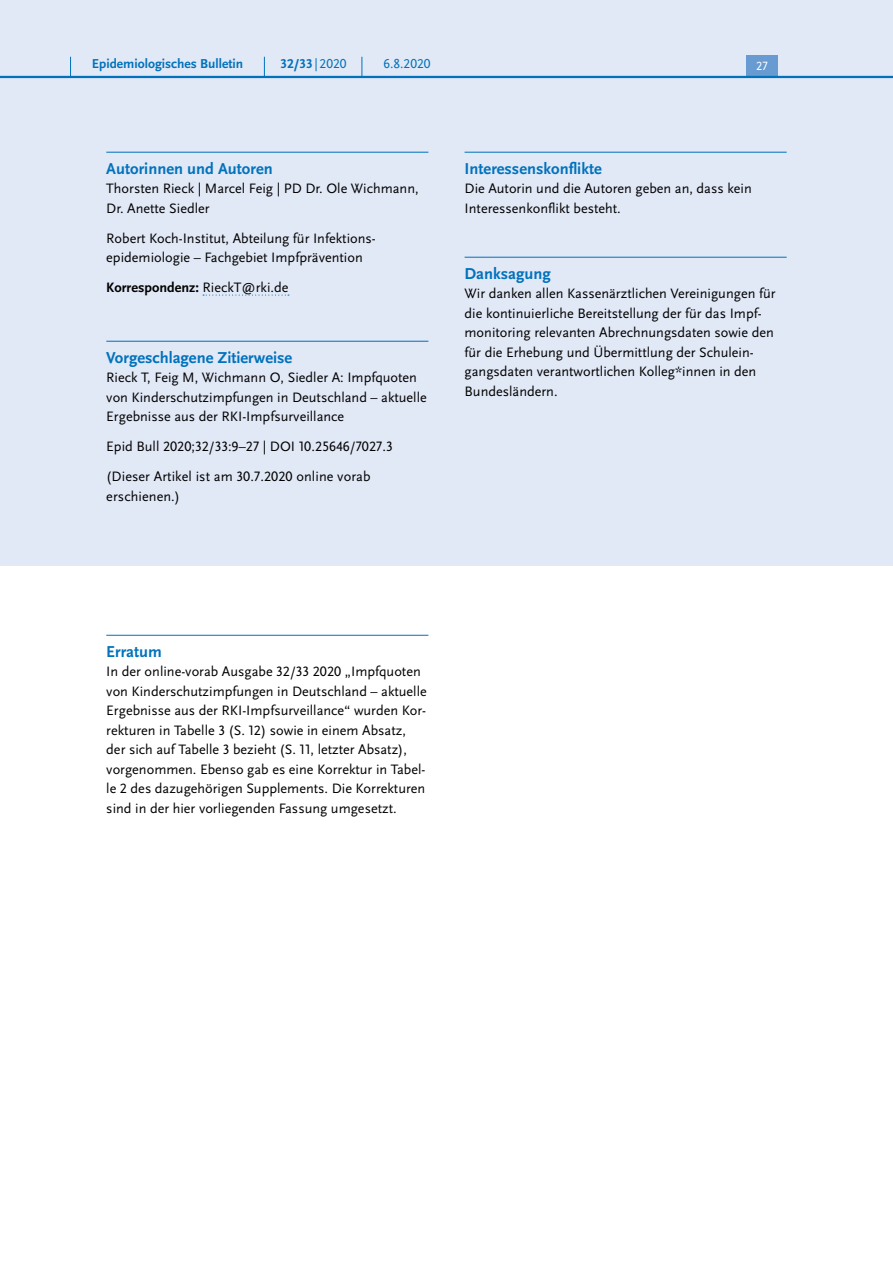
<style>
.page{position:relative;width:893px;height:1263px;background:#fff}
.page>*{position:absolute;margin:0;border:0;box-sizing:border-box;transform-origin:0 0}
.H4_-_Anhang_allerers{font:700 16.5px "Scala Sans Pro";color:#0072bc}
.H4_-_Anhang{font:700 16.5px "Scala Sans Pro";color:#0072bc}
.P_-_Anhang{font:14.25px/19.5px "Scala Sans Pro";color:#000}
.P_-_Anhang-2{font:700 14.25px "Scala Sans Pro";color:#000}
.t1{font:700 13.5px "Scala Sans Pro";color:#0072bc}
.t2{font:13.5px "Scala Sans Pro";color:#0072bc}
.t3{font:12.45px "Scala Sans Pro";color:#fff}
.s1{font-weight:400}
</style>
<div class="page">
<div style="left:0;top:67px;width:893px;height:499px;background:#e1e8f6"></div>
<hr style="left:106px;top:152px;width:322px;height:1px;background:#0072bc">
<svg style="left:203px;top:295px;width:86px;height:1px"></svg>
<hr style="left:106px;top:341px;width:322px;height:1px;background:#0072bc">
<hr style="left:465px;top:152px;width:322px;height:1px;background:#0072bc">
<hr style="left:465px;top:257px;width:322px;height:1px;background:#0072bc">
<hr style="left:106px;top:635px;width:322px;height:1px;background:#0072bc">
<div style="left:0;top:0;width:893px;height:77px;background:#e1e8f6"></div>
<div style="left:746px;top:55px;width:32px;height:21px;background:#679bd2"></div>
<hr style="left:0;top:76px;width:893px;height:2px;background:#0072bc">
<svg style="left:70px;top:57px;width:1px;height:19px"></svg>
<svg style="left:264px;top:57px;width:1px;height:19px"></svg>
<svg style="left:362px;top:57px;width:1px;height:19px"></svg>
<p class="t1" style="left:92px;top:55px;width:153px">Epidemiologisches Bulletin</p>
<p class="t1" style="left:280px;top:55px;width:68px">32/33 <span class="s1">|2020</span></p>
<p class="t2" style="left:383px;top:55px;width:49px">6.8.2020</p>
<p class="t3" style="left:756px;top:59px;width:13px">27</p>
<h4 class="H4_-_Anhang_allerers" style="left:106px;top:158px;width:168px">Autorinnen und Autoren</h4>
<p class="P_-_Anhang" style="left:106px;top:179px;width:314px">Thorsten Rieck | Marcel Feig | PD Dr. Ole Wichmann,<br>Dr. Anette Siedler</p>
<p class="P_-_Anhang" style="left:106px;top:228px;width:271px">Robert Koch-Institut, Abteilung für Infektions&shy;epidemiologie – Fachgebiet Impfprävention</p>
<p class="P_-_Anhang-2" style="left:106px;top:279px;width:184px">Korrespondenz: <span class="s1">RieckT@rki.de</span></p>
<h4 class="H4_-_Anhang_allerers" style="left:106px;top:347px;width:188px">Vorgeschlagene Zitierweise</h4>
<p class="P_-_Anhang" style="left:106px;top:368px;width:322px">Rieck T, Feig M, Wichmann O, Siedler A: Impfquoten von Kinderschutzimpfungen in Deutschland – aktuelle<br>Ergebnisse aus der RKI-Impfsurveillance</p>
<p class="P_-_Anhang" style="left:106px;top:437px;width:288px">Epid Bull 2020;32/33:9–27 | DOI 10.25646/7027.3</p>
<p class="P_-_Anhang" style="left:106px;top:467px;width:266px">(Dieser Artikel ist am 30.7.2020 online vorab erschienen.)</p>
<h4 class="H4_-_Anhang_allerers" style="left:465px;top:158px;width:139px">Interessenskonflikte</h4>
<p class="P_-_Anhang" style="left:465px;top:179px;width:289px">Die Autorin und die Autoren geben an, dass kein<br>Interessenkonflikt besteht.</p>
<h4 class="H4_-_Anhang_allerers" style="left:465px;top:263px;width:88px">Danksagung</h4>
<p class="P_-_Anhang" style="left:465px;top:284px;width:312px">Wir danken allen Kassenärztlichen Vereinigungen für die kontinuierliche Bereitstellung der für das Impf&shy;monitoring relevanten Abrechnungsdaten sowie den für die Erhebung und Übermittlung der Schulein&shy;gangsdaten verantwortlichen Kolleg*innen in den Bundesländern.</p>
<h4 class="H4_-_Anhang" style="left:106px;top:641px;width:57px">Erratum</h4>
<p class="P_-_Anhang" style="left:106px;top:662px;width:322px">In der online-vorab Ausgabe 32/33 2020 „Impfquoten von Kinderschutzimpfungen in Deutschland – aktuelle Ergebnisse aus der RKI-Impfsurveillance“ wurden Kor&shy;rekturen in Tabelle 3 (S. 12) sowie in einem Absatz, der sich auf Tabelle 3 bezieht (S. 11, letzter Absatz), vorgenommen. Ebenso gab es eine Korrektur in Tabel&shy;le 2 des dazugehörigen Supplements. Die Korrekturen sind in der hier vorliegenden Fassung umgesetzt.</p>
</div>
